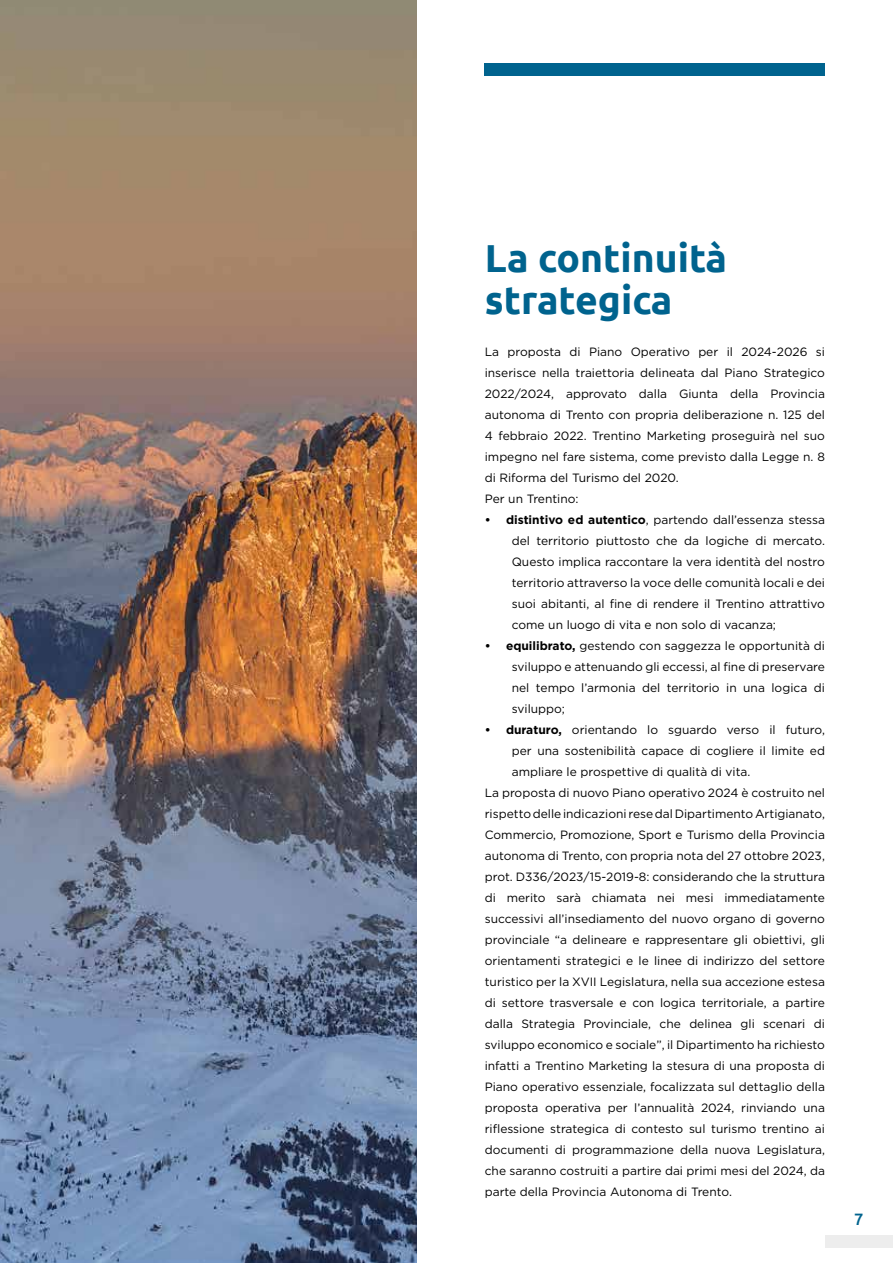
<style>
.page{position:relative;width:893px;height:1263px;background:#fff}
.page>*{position:absolute;margin:0;border:0;box-sizing:border-box;transform-origin:0 0}
.t1{font:700 39px/42px "Ubuntu";color:#00638e}
.t2{font:500 16.5px "Ubuntu";color:#00638e}
.t3{font:12px/21px "Gotham";color:#000;text-align:justify}
.s1{font-weight:700}
</style>
<div class="page">
<div style="left:485px;top:63px;width:340px;height:12px;background:#00638e"></div>
<div style="left:825px;top:1235px;width:68px;height:13px;background:#ededed"></div>
<img style="left:0;top:0;width:417px;height:1263px">
<h1 class="t1" style="left:485px;top:236px;width:244px">La continuità strategica</h1>
<p class="t3" style="left:485px;top:341px;width:342px;text-align:left">La proposta di Piano Operativo per il 2024-2026 si inserisce nella traiettoria delineata dal Piano Strategico 2022/2024, approvato dalla Giunta della Provincia autonoma di Trento con propria deliberazione n. 125 del 4 febbraio 2022. Trentino Marketing proseguirà nel suo impegno nel fare sistema, come previsto dalla Legge n. 8 di Riforma del Turismo del 2020.<br>Per un Trentino:</p>
<p class="t3" style="left:512px;top:509px;width:315px;text-indent:-27px"><span class="s1">• distintivo ed autentico</span>, partendo dall’essenza stessa del territorio piuttosto che da logiche di mercato.<br>Questo implica raccontare la vera identità del nostro territorio attraverso la voce delle comunità locali e dei suoi abitanti, al fine di rendere il Trentino attrattivo come un luogo di vita e non solo di vacanza;</p>
<p class="t3" style="left:512px;top:635px;width:315px;text-indent:-27px"><span class="s1">• equilibrato,</span> gestendo con saggezza le opportunità di sviluppo e attenuando gli eccessi, al fine di preservare nel tempo l’armonia del territorio in una logica di sviluppo;</p>
<p class="t3" style="left:485px;top:719px;width:342px"><span class="s1">• duraturo,</span> orientando lo sguardo verso il futuro,</p>
<p class="t3" style="left:512px;top:740px;width:315px">per una sostenibilità capace di cogliere il limite ed</p>
<p class="t3" style="left:512px;top:761px;width:240px">ampliare le prospettive di qualità di vita.</p>
<p class="t3" style="left:485px;top:782px;width:342px">La proposta di nuovo Piano operativo 2024 è costruito nel</p>
<p class="t3" style="left:485px;top:803px;width:342px">rispetto delle indicazioni rese dal Dipartimento Artigianato,</p>
<p class="t3" style="left:485px;top:824px;width:342px">Commercio, Promozione, Sport e Turismo della Provincia</p>
<p class="t3" style="left:485px;top:845px;width:342px">autonoma di Trento, con propria nota del 27 ottobre 2023,</p>
<p class="t3" style="left:485px;top:866px;width:342px">prot. D336/2023/15-2019-8: considerando che la struttura</p>
<p class="t3" style="left:485px;top:887px;width:342px">di merito sarà chiamata nei mesi immediatamente</p>
<p class="t3" style="left:485px;top:908px;width:342px">successivi all’insediamento del nuovo organo di governo</p>
<p class="t3" style="left:485px;top:929px;width:342px">provinciale “a delineare e rappresentare gli obiettivi, gli</p>
<p class="t3" style="left:485px;top:950px;width:342px">orientamenti strategici e le linee di indirizzo del settore</p>
<p class="t3" style="left:485px;top:971px;width:342px">turistico per la XVII Legislatura, nella sua accezione estesa</p>
<p class="t3" style="left:485px;top:992px;width:342px">di settore trasversale e con logica territoriale, a partire</p>
<p class="t3" style="left:485px;top:1013px;width:342px">dalla Strategia Provinciale, che delinea gli scenari di</p>
<p class="t3" style="left:485px;top:1034px;width:342px">sviluppo economico e sociale”, il Dipartimento ha richiesto</p>
<p class="t3" style="left:485px;top:1055px;width:342px">infatti a Trentino Marketing la stesura di una proposta di</p>
<p class="t3" style="left:485px;top:1076px;width:342px">Piano operativo essenziale, focalizzata sul dettaglio della</p>
<p class="t3" style="left:485px;top:1097px;width:342px">proposta operativa per l’annualità 2024, rinviando una</p>
<p class="t3" style="left:485px;top:1118px;width:342px">riflessione strategica di contesto sul turismo trentino ai</p>
<p class="t3" style="left:485px;top:1139px;width:342px">documenti di programmazione della nuova Legislatura,</p>
<p class="t3" style="left:485px;top:1160px;width:342px">che saranno costruiti a partire dai primi mesi del 2024, da</p>
<p class="t3" style="left:485px;top:1181px;width:249px">parte della Provincia Autonoma di Trento.</p>
<h2 class="t2" style="left:854px;top:1208px;width:11px">7</h2>
</div>
